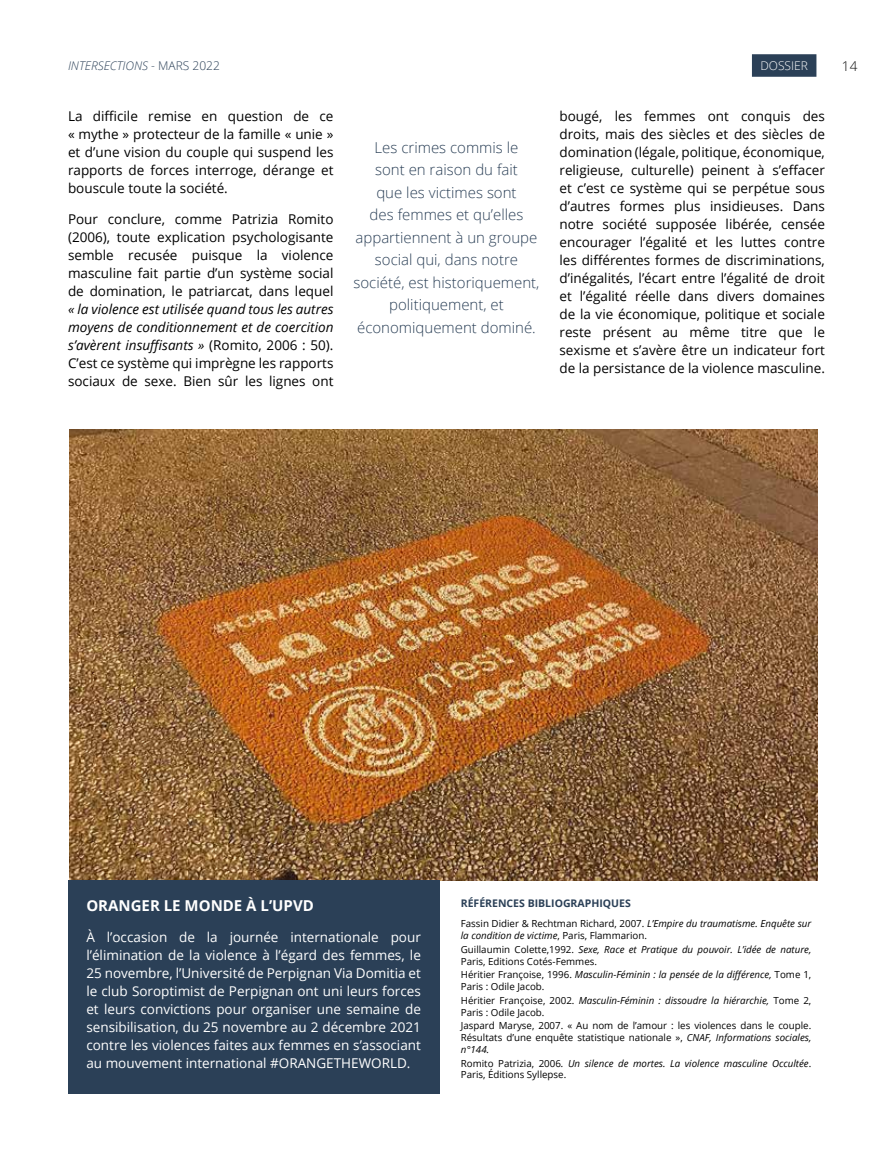
<style>
.page{position:relative;width:893px;height:1149px;background:#fff}
.page>*{position:absolute;margin:0;border:0;box-sizing:border-box;transform-origin:0 0}
.t1{font:300 15px/22.5px "Open Sans";color:#2b4057;text-align:center}
.t2{font:700 15px "Open Sans";color:#fff}
.t3{font:13.5px/18px "Open Sans";color:#000;text-align:justify}
.t4{font:13.5px/18px "Open Sans";color:#fff;text-align:justify}
.t5{font:italic 13.5px/18px "Open Sans";color:#000;text-align:justify}
.t6{font:300 13.5px "Open Sans";color:#000}
.t7{font:italic 300 12px "Open Sans";color:#2b4057}
.t8{font:300 12px "Open Sans";color:#fff}
.t9{font:700 10.5px "Open Sans";color:#2b4057}
.t10{font:9.75px/11.7px "Open Sans";color:#000}
.t11{font:italic 9.75px/11.7px "Open Sans";color:#000}
.s1{font-style:normal}
.s2{font-style:italic}
</style>
<div class="page">
<div style="left:752px;top:54px;width:64px;height:23px;background:#2b4057"></div>
<img style="left:69px;top:429px;width:749px;height:451px">
<div style="left:68px;top:880px;width:371px;height:213px;background:#2b4057"></div>
<p class="t7" style="left:68px;top:58px;width:153px">INTERSECTIONS <span class="s1">- MARS 2022</span></p>
<p class="t8" style="left:760px;top:58px;width:49px">DOSSIER</p>
<p class="t6" style="left:842px;top:57px;width:17px">14</p>
<p class="t3" style="left:68px;top:107px;width:267px">La difficile remise en question de ce « mythe » protecteur de la famille « unie » et d’une vision du couple qui suspend les rapports de forces interroge, dérange et bouscule toute la société.</p>
<p class="t3" style="left:68px;top:209px;width:267px">Pour conclure, comme Patrizia Romito (2006), toute explication psychologisante semble recusée puisque la violence masculine fait partie d’un système social de domination, le patriarcat, dans lequel</p>
<p class="t5" style="left:68px;top:299px;width:267px">« la violence est utilisée quand tous les autres moyens de conditionnement et de coercition s’avèrent insuffisants » <span class="s1">(Romito, 2006 : 50).<br>C’est ce système qui imprègne les rapports sociaux de sexe. Bien sûr les lignes ont</span></p>
<p class="t3" style="left:559px;top:107px;width:267px">bougé, les femmes ont conquis des droits, mais des siècles et des siècles de domination (légale, politique, économique, religieuse, culturelle) peinent à s’effacer et c’est ce système qui se perpétue sous d’autres formes plus insidieuses. Dans notre société supposée libérée, censée encourager l’égalité et les luttes contre les différentes formes de discriminations, d’inégalités, l’écart entre l’égalité de droit et l’égalité réelle dans divers domaines de la vie économique, politique et sociale reste présent au même titre que le sexisme et s’avère être un indicateur fort de la persistance de la violence masculine.</p>
<p class="t1" style="left:354px;top:135px;width:187px">Les crimes commis le<br>sont en raison du fait<br>que les victimes sont<br>des femmes et qu’elles appartiennent à un groupe social qui, dans notre société, est historiquement, politiquement, et économiquement dominé.</p>
<p class="t2" style="left:86px;top:894px;width:229px">ORANGER LE MONDE À L’UPVD</p>
<p class="t4" style="left:86px;top:927px;width:336px">À l’occasion de la journée internationale pour l’élimination de la violence à l’égard des femmes, le 25 novembre, l’Université de Perpignan Via Domitia et le club Soroptimist de Perpignan ont uni leurs forces et leurs convictions pour organiser une semaine de sensibilisation, du 25 novembre au 2 décembre 2021 contre les violences faites aux femmes en s’associant au mouvement international #ORANGETHEWORLD.</p>
<p class="t9" style="left:461px;top:895px;width:172px">RÉFÉRENCES BIBLIOGRAPHIQUES</p>
<p class="t10" style="left:461px;top:917px;width:352px">Fassin Didier &amp; Rechtman Richard, 2007. <span class="s2">L’Empire du traumatisme. Enquête sur la condition de victime</span>, Paris, Flammarion.</p>
<p class="t10" style="left:461px;top:942px;width:352px">Guillaumin Colette,1992. <span class="s2">Sexe, Race et Pratique du pouvoir. L’idée de nature,<br></span>Paris, Editions Cotés-Femmes.</p>
<p class="t10" style="left:461px;top:968px;width:352px">Héritier Françoise, 1996. <span class="s2">Masculin-Féminin : la pensée de la différence,</span> Tome 1,<br>Paris : Odile Jacob.</p>
<p class="t10" style="left:461px;top:993px;width:352px">Héritier Françoise, 2002. <span class="s2">Masculin-Féminin : dissoudre la hiérarchie,</span> Tome 2,<br>Paris : Odile Jacob.</p>
<p class="t10" style="left:461px;top:1019px;width:352px;text-align:justify">Jaspard Maryse, 2007. « Au nom de l’amour : les violences dans le couple.<br>Résultats d’une enquête statistique nationale », <span class="s2">CNAF, Informations sociales, n°144.</span></p>
<p class="t11" style="left:461px;top:1056px;width:352px"><span class="s1">Romito Patrizia, 2006</span>. Un silence de mortes. La violence masculine Occultée<span class="s1">.<br>Paris, Éditions Syllepse.</span></p>
</div>
